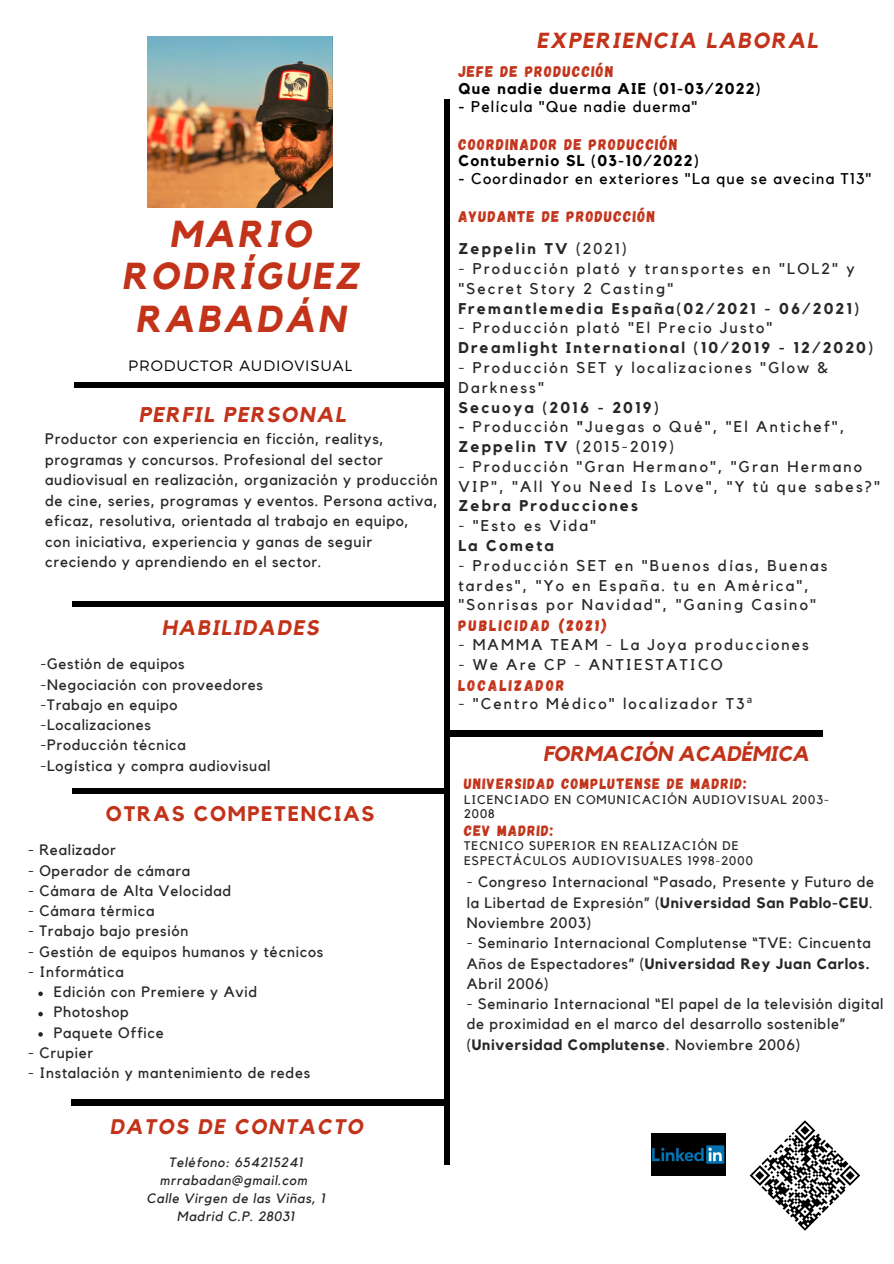
<style>
.page{position:relative;width:894px;height:1264px;background:#fff}
.page>*{position:absolute;margin:0;border:0;box-sizing:border-box;transform-origin:0 0}
.t1{font:italic 700 37.35px/42.8px "Kollektif";letter-spacing:.08em;color:#c2331a;text-align:center}
.t2{font:italic 700 21.75px "Kollektif";letter-spacing:.08em;color:#c2331a}
.t3{font:italic 700 21.15px "Kollektif";letter-spacing:.08em;color:#c2331a}
.t4{font:italic 700 21px "Kollektif";letter-spacing:.08em;color:#c2331a}
.t5{font:italic 700 21px "Kollektif";color:#c2331a}
.t6{font:700 21px "Kollektif";letter-spacing:.08em;color:#c2331a}
.t7{font:15.45px/19.8px "Kollektif";letter-spacing:.14em;color:#272727}
.t8{font:700 15.45px "Kollektif";letter-spacing:.14em;color:#272727}
.t9{font:15.45px "Kollektif";letter-spacing:.08em;color:#000}
.t10{font:15.45px "Gagalin";letter-spacing:.08em;color:#c2331a}
.t11{font:700 15.45px "Kollektif";letter-spacing:.08em;color:#000}
.t12{font:15.45px "Gagalin";letter-spacing:.14em;color:#c2331a}
.t13{font:15.15px/20.4px "Kollektif";letter-spacing:.05em;color:#272727}
.t14{font:15px/20.2px "Kollektif";letter-spacing:.05em;color:#272727}
.t15{font:15px "Gagalin";letter-spacing:.08em;color:#c2331a}
.t16{font:300 15px "Montserrat";letter-spacing:.06em;color:#000}
.t17{font:italic 13.5px/18px "Kollektif";letter-spacing:.05em;color:#272727;text-align:center}
.t18{font:12.45px/14.5px "Kollektif";letter-spacing:.08em;color:#272727}
.s1{font-weight:700}
.s2{font-weight:400}
.s3{font-family:"Noto Sans"}
</style>
<div class="page">
<div style="left:444px;top:99px;width:6px;height:1065px;background:#000"></div>
<div style="left:72px;top:601px;width:375px;height:6px;background:#000"></div>
<div style="left:74px;top:382px;width:375px;height:5px;background:#000"></div>
<div style="left:72px;top:788px;width:375px;height:6px;background:#000"></div>
<svg style="left:38px;top:991px;width:5px;height:5px"></svg>
<svg style="left:38px;top:1011px;width:5px;height:5px"></svg>
<svg style="left:38px;top:1032px;width:5px;height:4px"></svg>
<div style="left:71px;top:1099px;width:375px;height:7px;background:#000"></div>
<div style="left:447px;top:730px;width:375px;height:6px;background:#000"></div>
<svg style="left:749px;top:1120px;width:111px;height:111px"></svg>
<img style="left:651px;top:1133px;width:74px;height:42px">
<img style="left:148px;top:37px;width:184px;height:171px">
<h1 class="t1" style="left:122px;top:214px;width:238px">MARIO<br>RODRÍGUEZ<br>RABADÁN</h1>
<p class="t16" style="left:128px;top:356px;width:226px">PRODUCTOR AUDIOVISUAL</p>
<h3 class="t3" style="left:139px;top:405px;width:208px">PERFIL PERSONAL</h3>
<p class="t13" style="left:45px;top:429px;width:394px">Productor con experiencia en ficción, realitys, programas y concursos. Profesional del sector audiovisual en realización, organización y producción de cine, series, programas y eventos. Persona activa, eficaz, resolutiva, orientada al trabajo en equipo, con iniciativa, experiencia y ganas de seguir creciendo y aprendiendo en el sector.</p>
<h3 class="t4" style="left:162px;top:618px;width:158px">HABILIDADES</h3>
<p class="t14" style="left:41px;top:654px;width:231px">-Gestión de equipos -Negociación con proveedores -Trabajo en equipo -Localizaciones<br>-Producción técnica<br>-Logística y compra audiovisual</p>
<h3 class="t6" style="left:106px;top:804px;width:270px">OTRAS COMPETENCIAS</h3>
<p class="t14" style="left:28px;top:840px;width:89px">- Realizador</p>
<p class="t14" style="left:28px;top:860px;width:163px">- Operador de cámara</p>
<p class="t14" style="left:28px;top:881px;width:204px">- Cámara de Alta Velocidad</p>
<p class="t14" style="left:28px;top:901px;width:128px">- Cámara térmica</p>
<p class="t14" style="left:28px;top:921px;width:162px">- Trabajo bajo presión</p>
<p class="t14" style="left:28px;top:941px;width:296px">- Gestión de equipos humanos y técnicos</p>
<p class="t14" style="left:28px;top:962px;width:97px">- Informática</p>
<p class="t14" style="left:54px;top:982px;width:205px">Edición con Premiere y Avid<br>Photoshop<br>Paquete Office</p>
<p class="t14" style="left:28px;top:1043px;width:66px">- Crupier</p>
<p class="t14" style="left:28px;top:1063px;width:283px">- Instalación y mantenimiento de redes</p>
<h3 class="t4" style="left:110px;top:1117px;width:255px">DATOS DE CONTACTO</h3>
<p class="t17" style="left:146px;top:1154px;width:180px">Teléfono: 654215241 mrrabadan@gmail.com<br>Calle Virgen de las Viñas, 1<br>Madrid C.P. 28031</p>
<h2 class="t2" style="left:536px;top:31px;width:283px">EXPERIENCIA LABORAL</h2>
<p class="t10" style="left:458px;top:62px;width:157px">JEFE DE PRODUCCIÓN</p>
<p class="t11" style="left:458px;top:82px;width:304px">Que nadie duerma AIE (01-03/2022)</p>
<p class="t9" style="left:458px;top:100px;width:240px"><span class="s1">-</span> Película "Que nadie duerma"</p>
<p class="t10" style="left:458px;top:134px;width:221px">COORDINADOR DE PRODUCCIÓN</p>
<p class="t11" style="left:458px;top:154px;width:242px">Contubernio SL (03-10/2022)</p>
<p class="t9" style="left:458px;top:172px;width:414px"><span class="s1">-</span> Coordinador en exteriores "La que se avecina T13"</p>
<p class="t10" style="left:458px;top:206px;width:198px">AYUDANTE DE PRODUCCIÓN</p>
<p class="t8" style="left:458px;top:242px;width:170px">Zeppelin TV <span class="s2">(2021)</span></p>
<p class="t7" style="left:458px;top:259px;width:398px">- Producción plató y transportes en "LOL2" y "Secret Story 2 Casting"</p>
<p class="t8" style="left:458px;top:301px;width:402px">Fremantlemedia España(02/2021 - 06/2021)</p>
<p class="t7" style="left:458px;top:319px;width:315px">- Producción plató "El Precio Justo"</p>
<p class="t8" style="left:458px;top:341px;width:416px">Dreamlight International (10/2019 - 12/2020)</p>
<p class="t7" style="left:458px;top:358px;width:371px">- Producción SET y localizaciones "Glow &amp;<br>Darkness"</p>
<p class="t8" style="left:458px;top:400px;width:202px">Secuoya (2016 - 2019)</p>
<p class="t7" style="left:458px;top:417px;width:387px"><span class="s1">-</span> Producción <span class="s1">"</span>Juegas o Qué", "El Antichef",<br><span class="s1">Zeppelin TV</span> (2015-2019)</p>
<p class="t7" style="left:458px;top:457px;width:423px">- Producción "Gran Hermano", "Gran Hermano<br>VIP", "All You Need Is Love", "Y tú que sabes?"</p>
<p class="t8" style="left:458px;top:499px;width:181px">Zebra Producciones</p>
<p class="t7" style="left:458px;top:516px;width:139px">- "Esto es Vida"</p>
<p class="t8" style="left:458px;top:538px;width:97px">La Cometa</p>
<p class="t7" style="left:458px;top:556px;width:370px">- Producción SET en "Buenos días, Buenas tardes", "Yo en España. tu en América", "Sonrisas por Navidad", "Ganing Casino"</p>
<p class="t12" style="left:458px;top:616px;width:150px">PUBLICIDAD (2021)</p>
<p class="t7" style="left:458px;top:635px;width:352px">- MAMMA TEAM - La Joya producciones</p>
<p class="t7" style="left:458px;top:655px;width:266px">- We Are CP - ANTIESTATICO</p>
<p class="t12" style="left:458px;top:675px;width:108px">LOCALIZADOR</p>
<p class="t7" style="left:458px;top:694px;width:295px">- "Centro Médico" localizador T3<span class="s3">ª</span></p>
<h3 class="t5" style="left:543px;top:744px;width:267px">FORMACIÓN ACADÉMICA</h3>
<p class="t15" style="left:464px;top:774px;width:284px">UNIVERSIDAD COMPLUTENSE DE MADRID:</p>
<p class="t18" style="left:464px;top:792px;width:366px">LICENCIADO EN COMUNICACIÓN AUDIOVISUAL 2003-<br>2008</p>
<p class="t15" style="left:464px;top:820px;width:91px">CEV MADRID:</p>
<p class="t18" style="left:464px;top:839px;width:290px">TECNICO SUPERIOR EN REALIZACIÓN DE<br>ESPECTÁCULOS AUDIOVISUALES 1998-2000</p>
<p class="t14" style="left:466px;top:872px;width:409px;text-align:justify">- Congreso Internacional “Pasado, Presente y Futuro de la Libertad de Expresión” (<span class="s1">Universidad San Pablo-CEU</span>.<br>Noviembre 2003)</p>
<p class="t14" style="left:466px;top:933px;width:405px;text-align:justify">- Seminario Internacional Complutense “TVE: Cincuenta Años de Espectadores” (<span class="s1">Universidad Rey Juan Carlos.<br></span>Abril 2006)</p>
<p class="t14" style="left:466px;top:994px;width:418px">- Seminario Internacional “El papel de la televisión digital de proximidad en el marco del desarrollo sostenible” (<span class="s1">Universidad Complutense</span>. Noviembre 2006)</p>
</div>
